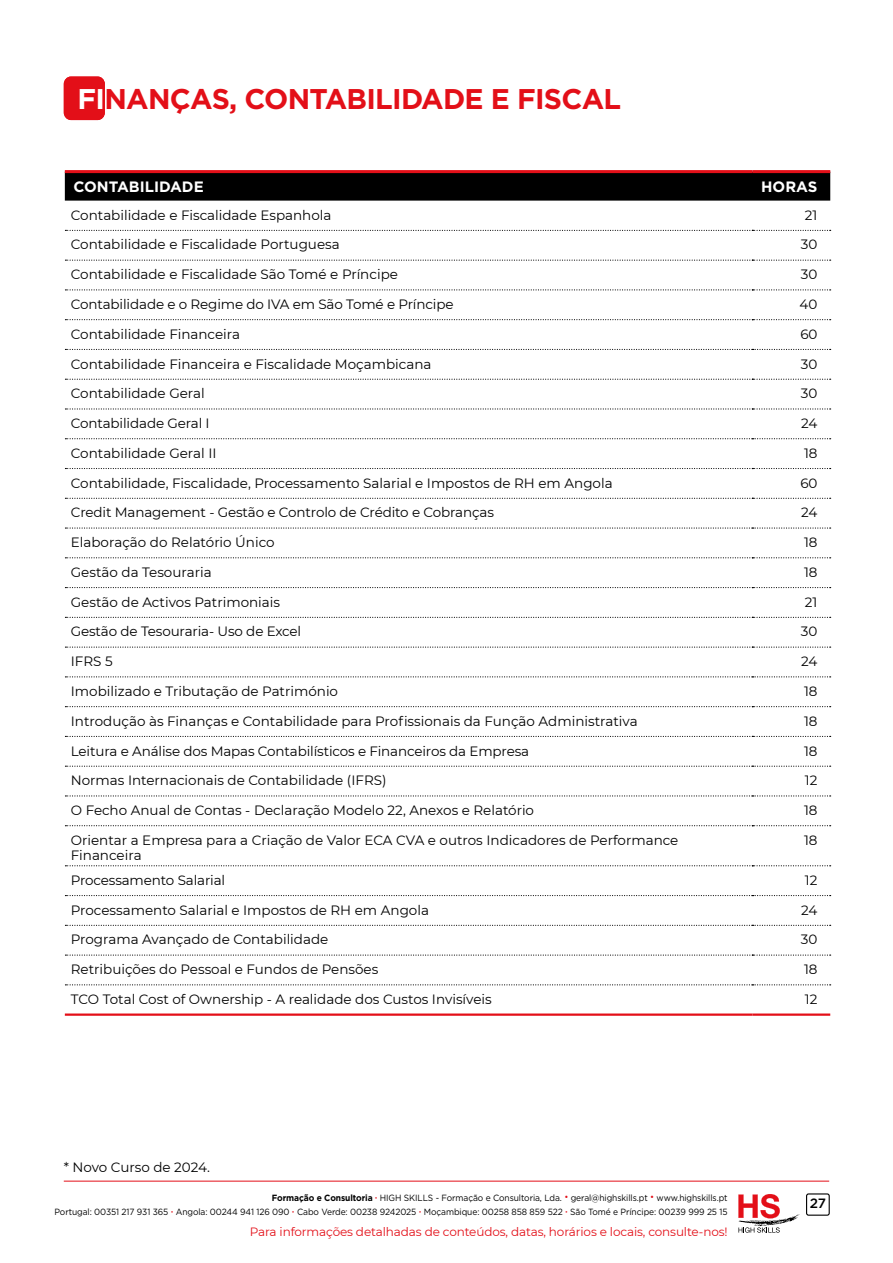
<style>
.page{position:relative;width:893px;height:1263px;background:#fff}
.page>*{position:absolute;margin:0;border:0;box-sizing:border-box;transform-origin:0 0}
.t1{font:700 28.5px "Gotham";letter-spacing:-.025em;color:#e30f18}
.t2{font:700 15px "Gotham";color:#fff}
.t3{font:13.5px/15px "Montserrat";color:#000}
.t4{font:500 13.5px "Gotham";color:#000}
.t5{font:12px "Montserrat";letter-spacing:-.01em;color:#e30f18}
.t6{font:9px/13.5px "Gotham";letter-spacing:-.01em;color:#000;text-align:right;scale:.94 1}
.s1{color:#fff}
.s2{font-weight:700}
.s3{font-size:6px;color:#e30f18}
.s4{color:#e30f18}
</style>
<div class="page">
<svg style="left:738px;top:1194px;width:62px;height:39px"></svg>
<hr style="left:64px;top:1181px;width:765px;height:1px;background:#e30f18">
<div style="left:806px;top:1193px;width:24px;height:23px;border:1px solid #000;border-radius:2px"></div>
<svg style="left:65px;top:173px;width:765px;height:28px;background:#040303"></svg>
<svg style="left:65px;top:260px;width:766px;height:1px"></svg>
<svg style="left:65px;top:289px;width:766px;height:1px"></svg>
<svg style="left:65px;top:379px;width:766px;height:1px"></svg>
<svg style="left:65px;top:408px;width:766px;height:1px"></svg>
<svg style="left:65px;top:498px;width:766px;height:1px"></svg>
<svg style="left:65px;top:587px;width:766px;height:1px"></svg>
<svg style="left:65px;top:617px;width:766px;height:1px"></svg>
<svg style="left:65px;top:706px;width:766px;height:1px"></svg>
<svg style="left:65px;top:736px;width:766px;height:1px"></svg>
<svg style="left:65px;top:825px;width:766px;height:1px"></svg>
<svg style="left:65px;top:865px;width:766px;height:1px"></svg>
<svg style="left:65px;top:954px;width:766px;height:2px"></svg>
<svg style="left:65px;top:230px;width:766px;height:1px"></svg>
<svg style="left:65px;top:319px;width:766px;height:1px"></svg>
<svg style="left:65px;top:349px;width:766px;height:1px"></svg>
<svg style="left:65px;top:438px;width:766px;height:1px"></svg>
<svg style="left:65px;top:468px;width:766px;height:1px"></svg>
<svg style="left:65px;top:527px;width:766px;height:2px"></svg>
<svg style="left:65px;top:557px;width:766px;height:1px"></svg>
<svg style="left:65px;top:646px;width:766px;height:2px"></svg>
<svg style="left:65px;top:676px;width:766px;height:1px"></svg>
<svg style="left:65px;top:766px;width:766px;height:1px"></svg>
<svg style="left:65px;top:795px;width:766px;height:1px"></svg>
<svg style="left:65px;top:895px;width:766px;height:1px"></svg>
<svg style="left:65px;top:925px;width:766px;height:1px"></svg>
<svg style="left:65px;top:984px;width:766px;height:1px"></svg>
<hr style="left:65px;top:1013px;width:687px;height:3px;background:#e30f18">
<hr style="left:752px;top:1013px;width:78px;height:3px;background:#e30f18">
<hr style="left:65px;top:170px;width:687px;height:3px;background:#e30f18">
<hr style="left:752px;top:170px;width:78px;height:3px;background:#e30f18">
<div style="left:64px;top:77px;width:41px;height:43px;background:#e30f18;border-radius:7px"></div>
<h1 class="t1" style="left:78px;top:80px;width:545px"><span class="s1">FI</span>NANÇAS, CONTABILIDADE E FISCAL</h1>
<p class="t2" style="left:73px;top:177px;width:132px">CONTABILIDADE</p>
<p class="t2" style="left:761px;top:177px;width:58px">HORAS</p>
<p class="t3" style="left:71px;top:207px;width:262px">Contabilidade e Fiscalidade Espanhola</p>
<p class="t3" style="left:805px;top:207px;width:14px">21</p>
<p class="t3" style="left:71px;top:237px;width:270px">Contabilidade e Fiscalidade Portuguesa</p>
<p class="t3" style="left:801px;top:237px;width:18px">30</p>
<p class="t3" style="left:71px;top:266px;width:329px">Contabilidade e Fiscalidade São Tomé e Príncipe</p>
<p class="t3" style="left:801px;top:266px;width:18px">30</p>
<p class="t3" style="left:71px;top:296px;width:384px">Contabilidade e o Regime do IVA em São Tomé e Príncipe</p>
<p class="t3" style="left:800px;top:296px;width:19px">40</p>
<p class="t3" style="left:71px;top:326px;width:171px">Contabilidade Financeira</p>
<p class="t3" style="left:800px;top:326px;width:19px">60</p>
<p class="t3" style="left:71px;top:356px;width:362px">Contabilidade Financeira e Fiscalidade Moçambicana</p>
<p class="t3" style="left:801px;top:356px;width:18px">30</p>
<p class="t3" style="left:71px;top:385px;width:135px">Contabilidade Geral</p>
<p class="t3" style="left:801px;top:385px;width:18px">30</p>
<p class="t3" style="left:71px;top:415px;width:140px">Contabilidade Geral I</p>
<p class="t3" style="left:801px;top:415px;width:18px">24</p>
<p class="t3" style="left:71px;top:445px;width:147px">Contabilidade Geral II</p>
<p class="t3" style="left:804px;top:445px;width:15px">18</p>
<p class="t3" style="left:71px;top:475px;width:543px">Contabilidade, Fiscalidade, Processamento Salarial e Impostos de RH em Angola</p>
<p class="t3" style="left:800px;top:475px;width:19px">60</p>
<p class="t3" style="left:71px;top:505px;width:425px">Credit Management - Gestão e Controlo de Crédito e Cobranças</p>
<p class="t3" style="left:801px;top:505px;width:18px">24</p>
<p class="t3" style="left:71px;top:534px;width:205px">Elaboração do Relatório Único</p>
<p class="t3" style="left:804px;top:534px;width:15px">18</p>
<p class="t3" style="left:71px;top:564px;width:142px">Gestão da Tesouraria</p>
<p class="t3" style="left:804px;top:564px;width:15px">18</p>
<p class="t3" style="left:71px;top:594px;width:211px">Gestão de Activos Patrimoniais</p>
<p class="t3" style="left:805px;top:594px;width:14px">21</p>
<p class="t3" style="left:71px;top:624px;width:232px">Gestão de Tesouraria- Uso de Excel</p>
<p class="t3" style="left:801px;top:624px;width:18px">30</p>
<p class="t3" style="left:71px;top:653px;width:43px">IFRS 5</p>
<p class="t3" style="left:801px;top:653px;width:18px">24</p>
<p class="t3" style="left:71px;top:683px;width:269px">Imobilizado e Tributação de Património</p>
<p class="t3" style="left:804px;top:683px;width:15px">18</p>
<p class="t3" style="left:71px;top:713px;width:568px">Introdução às Finanças e Contabilidade para Profissionais da Função Administrativa</p>
<p class="t3" style="left:804px;top:713px;width:15px">18</p>
<p class="t3" style="left:71px;top:743px;width:460px">Leitura e Análise dos Mapas Contabilísticos e Financeiros da Empresa</p>
<p class="t3" style="left:804px;top:743px;width:15px">18</p>
<p class="t3" style="left:71px;top:772px;width:317px">Normas Internacionais de Contabilidade (IFRS)</p>
<p class="t3" style="left:805px;top:772px;width:14px">12</p>
<p class="t3" style="left:71px;top:802px;width:465px">O Fecho Anual de Contas - Declaração Modelo 22, Anexos e Relatório</p>
<p class="t3" style="left:804px;top:802px;width:15px">18</p>
<p class="t3" style="left:71px;top:832px;width:609px">Orientar a Empresa para a Criação de Valor ECA CVA e outros Indicadores de Performance<br>Financeira</p>
<p class="t3" style="left:804px;top:832px;width:15px">18</p>
<p class="t3" style="left:71px;top:872px;width:156px">Processamento Salarial</p>
<p class="t3" style="left:805px;top:872px;width:14px">12</p>
<p class="t3" style="left:71px;top:902px;width:360px">Processamento Salarial e Impostos de RH em Angola</p>
<p class="t3" style="left:801px;top:902px;width:18px">24</p>
<p class="t3" style="left:71px;top:932px;width:259px">Programa Avançado de Contabilidade</p>
<p class="t3" style="left:801px;top:932px;width:18px">30</p>
<p class="t3" style="left:71px;top:961px;width:309px">Retribuições do Pessoal e Fundos de Pensões</p>
<p class="t3" style="left:804px;top:961px;width:15px">18</p>
<p class="t3" style="left:71px;top:991px;width:422px">TCO Total Cost of Ownership - A realidade dos Custos Invisíveis</p>
<p class="t3" style="left:805px;top:991px;width:14px">12</p>
<p class="t3" style="left:64px;top:1160px;width:148px">* Novo Curso de 2024.</p>
<p class="t6" style="left:54px;top:1191px;width:718px"><span class="s2">Formação e Consultoria</span> <span class="s3">•</span> HIGH SKILLS - Formação e Consultoria, Lda. <span class="s4">•</span> geral@highskills.pt <span class="s4">•</span> www.highskills.pt<br>Portugal: 00351 217 931 365 <span class="s3">•</span> Angola: 00244 941 126 090 <span class="s3">•</span> Cabo Verde: 00238 9242025 <span class="s3">•</span> Moçambique: 00258 858 859 522 <span class="s3">•</span> São Tomé e Príncipe: 00239 999 25 15</p>
<p class="t5" style="left:250px;top:1224px;width:479px">Para informações detalhadas de conteúdos, datas, horários e locais, consulte-nos!</p>
<p class="t4" style="left:810px;top:1194px;width:18px">27</p>
</div>
